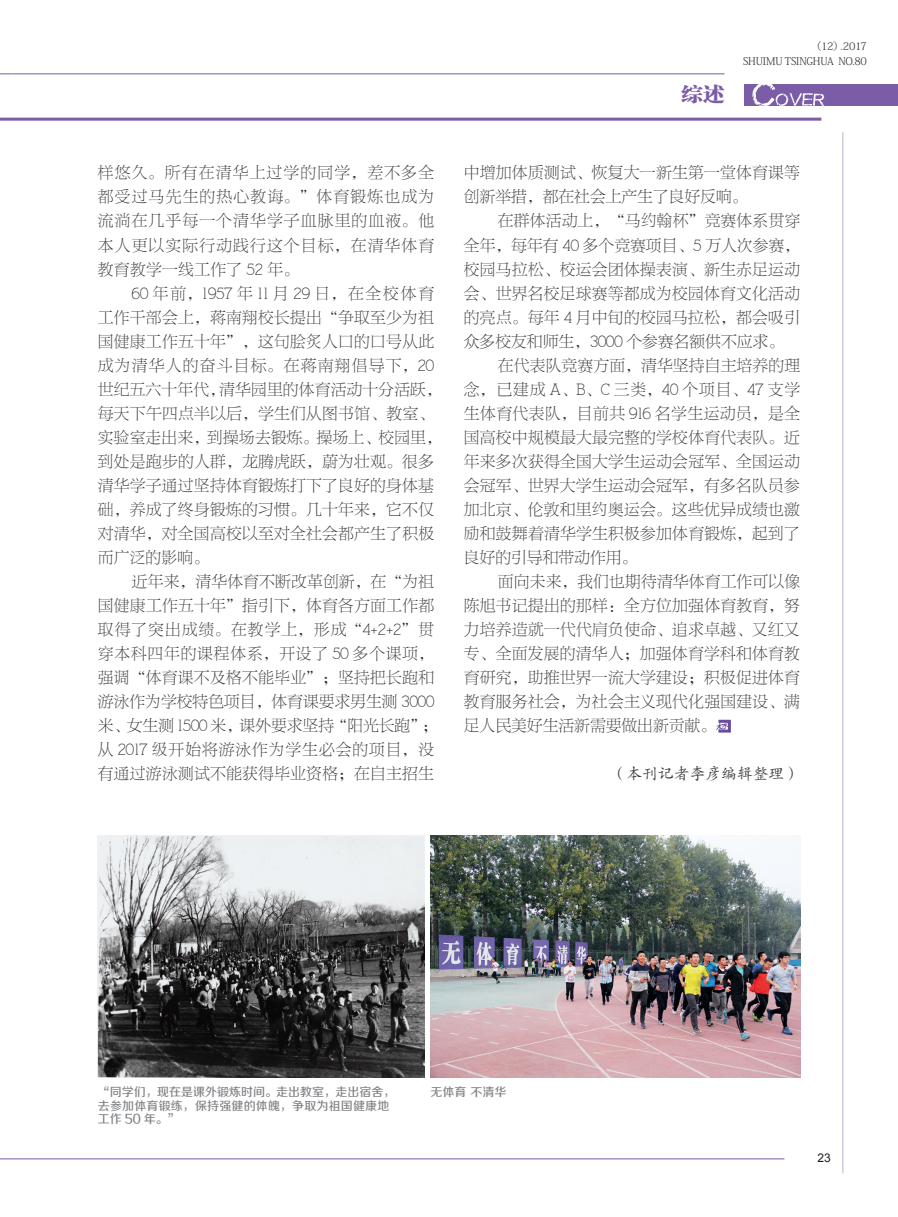
<style>
.page{position:relative;width:898px;height:1217px;background:#fff}
.page>*{position:absolute;margin:0;border:0;box-sizing:border-box;transform-origin:0 0}
.t1{font:19.5px "FZCSJW GB1 0";color:#7a5ca7;scale:1.1 1}
.t2{font:15.75px/24px "FZNBSJW GB1 0";letter-spacing:.015em;color:#312f30;text-align:justify}
.t3{font:15.75px "FZKTJW GB1 0";color:#312f30}
.t4{font:12px/13.5px "FZZZHUNHJW GB1 0";color:#808285}
.t5{font:12px "Arial";color:#231f20}
.t6{font:10.5px/15px "Adobe Fangsong Std";letter-spacing:-.03em;color:#312f30;text-align:right}
</style>
<div class="page">
<div style="left:744px;top:84px;width:153px;height:22px;background:#7a5ca7"></div>
<hr style="left:13px;top:74px;width:711px;height:1px;background:#7a5ca7">
<svg style="left:0;top:74px;width:13px;height:1px"></svg>
<hr style="left:0;top:118px;width:821px;height:3px;background:#7a5ca7">
<hr style="left:0;top:1158px;width:784px;height:1px;background:#7a5ca7">
<hr style="left:842px;top:132px;width:1px;height:1040px;background:#7a5ca7">
<svg style="left:752px;top:84px;width:71px;height:22px"></svg>
<div style="left:716px;top:719px;width:14px;height:13px;border:3px solid #694c9d"></div>
<svg style="left:716px;top:721px;width:13px;height:10px"></svg>
<img style="left:98px;top:835px;width:326px;height:242px">
<img style="left:430px;top:835px;width:369px;height:242px">
<p class="t2" style="left:98px;top:161px;width:338px">样悠久。所有在清华上过学的同学，差不多全都受过马先生的热心教诲。”体育锻炼也成为流淌在几乎每一个清华学子血脉里的血液。他本人更以实际行动践行这个目标，在清华体育教育教学一线工作了 52 年。</p>
<p class="t2" style="left:98px;top:281px;width:345px;text-align:left;text-indent:34px">60 年前，1957 年 11 月 29 日，在全校体育工作干部会上，蒋南翔校长提出“争取至少为祖国健康工作五十年”，这句脍炙人口的口号从此成为清华人的奋斗目标。在蒋南翔倡导下，20世纪五六十年代，清华园里的体育活动十分活跃，每天下午四点半以后，学生们从图书馆、教室、实验室走出来，到操场去锻炼。操场上、校园里，到处是跑步的人群，龙腾虎跃，蔚为壮观。很多清华学子通过坚持体育锻炼打下了良好的身体基础，养成了终身锻炼的习惯。几十年来，它不仅对清华，对全国高校以至对全社会都产生了积极而广泛的影响。</p>
<p class="t2" style="left:98px;top:569px;width:341px;text-align:left;text-indent:34px">近年来，清华体育不断改革创新，在“为祖国健康工作五十年”指引下，体育各方面工作都取得了突出成绩。在教学上，形成“4+2+2”贯穿本科四年的课程体系，开设了 50 多个课项，强调“体育课不及格不能毕业”；坚持把长跑和游泳作为学校特色项目，体育课要求男生测 3000米、女生测 1500 米，课外要求坚持“阳光长跑”；从 2017 级开始将游泳作为学生必会的项目，没有通过游泳测试不能获得毕业资格；在自主招生</p>
<p class="t1" style="left:681px;top:83px;width:40px">综述</p>
<p class="t6" style="left:742px;top:39px;width:125px">（12）.2017<br>SHUIMU TSINGHUA NO.80</p>
<p class="t2" style="left:463px;top:161px;width:337px">中增加体质测试、恢复大一新生第一堂体育课等创新举措，都在社会上产生了良好反响。</p>
<p class="t2" style="left:463px;top:209px;width:337px;text-indent:34px">在群体活动上，“马约翰杯”竞赛体系贯穿全年，每年有 40 多个竞赛项目、5 万人次参赛，校园马拉松、校运会团体操表演、新生赤足运动会、世界名校足球赛等都成为校园体育文化活动的亮点。每年 4 月中旬的校园马拉松，都会吸引众多校友和师生，3000 个参赛名额供不应求。</p>
<p class="t2" style="left:463px;top:353px;width:337px;text-indent:34px">在代表队竞赛方面，清华坚持自主培养的理念，已建成 A、B、C 三类，40 个项目、47 支学生体育代表队，目前共 916 名学生运动员，是全国高校中规模最大最完整的学校体育代表队。近年来多次获得全国大学生运动会冠军、全国运动会冠军、世界大学生运动会冠军，有多名队员参加北京、伦敦和里约奥运会。这些优异成绩也激励和鼓舞着清华学生积极参加体育锻炼，起到了良好的引导和带动作用。</p>
<p class="t2" style="left:463px;top:569px;width:337px;text-indent:34px">面向未来，我们也期待清华体育工作可以像陈旭书记提出的那样：全方位加强体育教育，努力培养造就一代代肩负使命、追求卓越、又红又专、全面发展的清华人；加强体育学科和体育教育研究，助推世界一流大学建设；积极促进体育教育服务社会，为社会主义现代化强国建设、满足人民美好生活新需要做出新贡献。</p>
<p class="t3" style="left:610px;top:765px;width:190px">（本刊记者李彦编辑整理）</p>
<p class="t4" style="left:98px;top:1085px;width:299px">“同学们，现在是课外锻炼时间。走出教室，走出宿舍，去参加体育锻练，保持强健的体魄，争取为祖国健康地工作 50 年。”</p>
<p class="t4" style="left:430px;top:1085px;width:77px">无体育 不清华</p>
<p class="t5" style="left:817px;top:1149px;width:15px">23</p>
</div>
